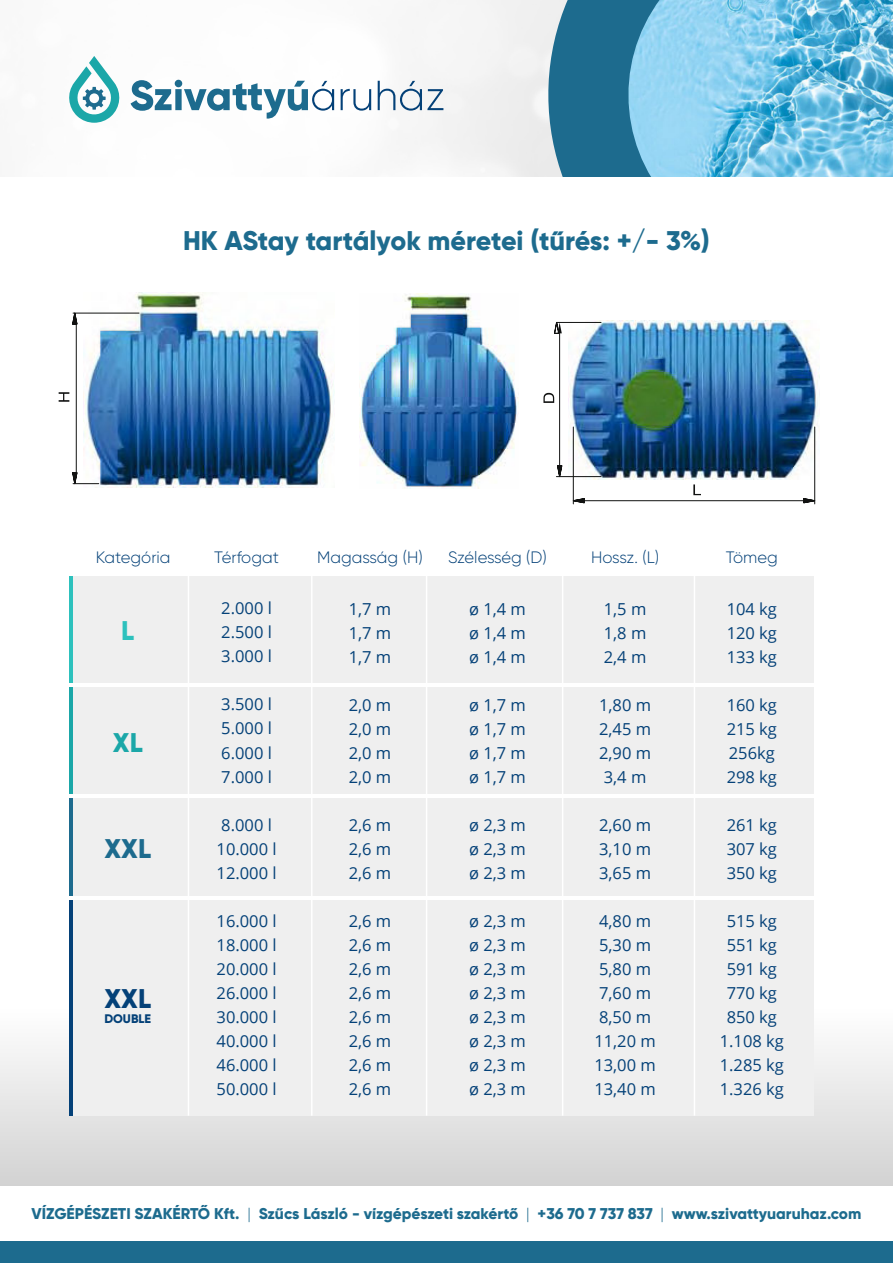
<style>
.page{position:relative;width:893px;height:1263px;background:#fff}
.page>*{position:absolute;margin:0;border:0;box-sizing:border-box;transform-origin:0 0}
.t1{font:800 27px "Gilroy";letter-spacing:-.01em;color:#1d6b8e}
.t2{font:800 27px "Gilroy";color:#044178}
.t3{font:800 27px "Gilroy";color:#1ba7a8}
.t4{font:800 27px "Gilroy";color:#2dc1bd}
.t5{font:16.5px/24px "Open Sans";color:#044178;text-align:justify}
.t6{font:300 16.5px "Gilroy";color:#044178}
.t7{font:800 15.6px "Gilroy";color:#1d6b8e}
.t8{font:800 12.45px "Gilroy";color:#044178}
.s1{font-weight:300}
</style>
<div class="page">
<div style="left:0;top:1008px;width:893px;height:177px;background:linear-gradient(to bottom,#fff,#d2d2d2)"></div>
<svg style="left:522px;top:0;width:371px;height:177px;background:#71b5d4"></svg>
<svg style="left:66px;top:56px;width:54px;height:67px"></svg>
<svg style="left:131px;top:80px;width:203px;height:39px"></svg>
<svg style="left:341px;top:89px;width:30px;height:22px"></svg>
<svg style="left:378px;top:81px;width:65px;height:30px"></svg>
<div style="left:0;top:1242px;width:893px;height:21px;background:#1d6b8e"></div>
<img style="left:84px;top:292px;width:251px;height:195px">
<hr style="left:76px;top:324px;width:1px;height:149px;background:#111211">
<hr style="left:73px;top:313px;width:66px;height:1px;background:#111211">
<svg style="left:59px;top:392px;width:10px;height:10px"></svg>
<svg style="left:72px;top:472px;width:27px;height:13px"></svg>
<svg style="left:72px;top:312px;width:5px;height:12px"></svg>
<img style="left:597px;top:320px;width:223px;height:159px">
<svg style="left:543px;top:393px;width:11px;height:10px"></svg>
<img style="left:554px;top:321px;width:261px;height:183px">
<svg style="left:693px;top:484px;width:8px;height:11px"></svg>
<img style="left:359px;top:293px;width:159px;height:195px">
<hr style="left:584px;top:500px;width:220px;height:1px;background:#111211">
<svg style="left:572px;top:498px;width:13px;height:5px"></svg>
<svg style="left:803px;top:498px;width:13px;height:5px"></svg>
<div style="left:69px;top:576px;width:745px;height:107px;background:#efefef"></div>
<hr style="left:69px;top:576px;width:4px;height:107px;background:#2dc1bd">
<div style="left:69px;top:687px;width:745px;height:107px;background:#efefef"></div>
<hr style="left:69px;top:687px;width:4px;height:107px;background:#1ba7a8">
<div style="left:69px;top:798px;width:745px;height:98px;background:#efefef"></div>
<hr style="left:69px;top:798px;width:4px;height:98px;background:#1d6b8e">
<div style="left:69px;top:900px;width:745px;height:216px;background:#efefef"></div>
<hr style="left:69px;top:900px;width:4px;height:216px;background:#044178">
<hr style="left:188px;top:576px;width:1px;height:540px;background:#fff">
<hr style="left:311px;top:576px;width:2px;height:540px;background:#fff">
<hr style="left:426px;top:576px;width:1px;height:540px;background:#fff">
<hr style="left:562px;top:576px;width:1px;height:540px;background:#fff">
<hr style="left:694px;top:576px;width:1px;height:540px;background:#fff">
<h1 class="t1" style="left:183px;top:224px;width:528px">HK AStay tartályok méretei (tűrés: +/- 3%)</h1>
<p class="t6" style="left:96px;top:547px;width:76px">Kategória</p>
<p class="t6" style="left:214px;top:547px;width:66px">Térfogat</p>
<p class="t6" style="left:591px;top:547px;width:70px">Hossz. (L)</p>
<p class="t6" style="left:726px;top:547px;width:54px">Tömeg</p>
<p class="t5" style="left:604px;top:596px;width:44px">1,5 m 1,8 m 2,4 m</p>
<p class="t5" style="left:599px;top:692px;width:53px">1,80 m 2,45 m 2,90 m 3,4 m</p>
<p class="t5" style="left:599px;top:812px;width:53px">2,60 m 3,10 m 3,65 m</p>
<p class="t5" style="left:594px;top:908px;width:63px;text-align:left">4,80 m<br>5,30 m<br>5,80 m<br>7,60 m<br>8,50 m<br>11,20 m<br>13,00 m<br>13,40 m</p>
<p class="t6" style="left:448px;top:547px;width:100px">Szélesség (D)</p>
<p class="t5" style="left:469px;top:596px;width:58px">ø 1,4 m ø 1,4 m ø 1,4 m</p>
<p class="t5" style="left:469px;top:692px;width:58px">ø 1,7 m ø 1,7 m ø 1,7 m ø 1,7 m</p>
<p class="t5" style="left:469px;top:812px;width:58px">ø 2,3 m ø 2,3 m ø 2,3 m</p>
<p class="t5" style="left:469px;top:908px;width:58px">ø 2,3 m ø 2,3 m ø 2,3 m ø 2,3 m ø 2,3 m ø 2,3 m ø 2,3 m ø 2,3 m</p>
<p class="t6" style="left:317px;top:547px;width:107px">Magasság (H)</p>
<p class="t5" style="left:349px;top:596px;width:44px">1,7 m 1,7 m 1,7 m</p>
<p class="t5" style="left:349px;top:692px;width:44px">2,0 m 2,0 m 2,0 m 2,0 m</p>
<p class="t5" style="left:349px;top:812px;width:44px">2,6 m 2,6 m 2,6 m</p>
<p class="t5" style="left:349px;top:908px;width:44px">2,6 m 2,6 m 2,6 m 2,6 m 2,6 m 2,6 m 2,6 m 2,6 m</p>
<p class="t5" style="left:221px;top:596px;width:52px">2.000 l 2.500 l 3.000 l</p>
<p class="t5" style="left:221px;top:692px;width:52px">3.500 l 5.000 l 6.000 l 7.000 l</p>
<p class="t5" style="left:217px;top:812px;width:62px;text-align:left">8.000 l<br>10.000 l<br>12.000 l</p>
<p class="t5" style="left:217px;top:908px;width:62px">16.000 l 18.000 l 20.000 l 26.000 l 30.000 l 40.000 l 46.000 l 50.000 l</p>
<p class="t5" style="left:727px;top:596px;width:52px">104 kg 120 kg 133 kg</p>
<p class="t5" style="left:727px;top:692px;width:52px;text-align:left">160 kg<br>215 kg<br>256kg<br>298 kg</p>
<p class="t5" style="left:727px;top:812px;width:52px">261 kg 307 kg 350 kg</p>
<p class="t5" style="left:720px;top:908px;width:66px;text-align:center">515 kg<br>551 kg<br>591 kg<br>770 kg<br>850 kg<br>1.108 kg<br>1.285 kg<br>1.326 kg</p>
<h1 class="t4" style="left:121px;top:614px;width:14px">L</h1>
<h1 class="t3" style="left:113px;top:726px;width:31px">XL</h1>
<h1 class="t1" style="left:105px;top:831px;width:48px">XXL</h1>
<h1 class="t2" style="left:105px;top:982px;width:48px">XXL</h1>
<p class="t8" style="left:104px;top:1010px;width:48px">DOUBLE</p>
<p class="t7" style="left:32px;top:1203px;width:831px">VÍZGÉPÉSZETI SZAKÉRTŐ Kft. <span class="s1">|</span> Szűcs László - vízgépészeti szakértő <span class="s1">|</span> +36 70 7 737 837 <span class="s1">|</span> www.szivattyuaruhaz.com</p>
</div>
